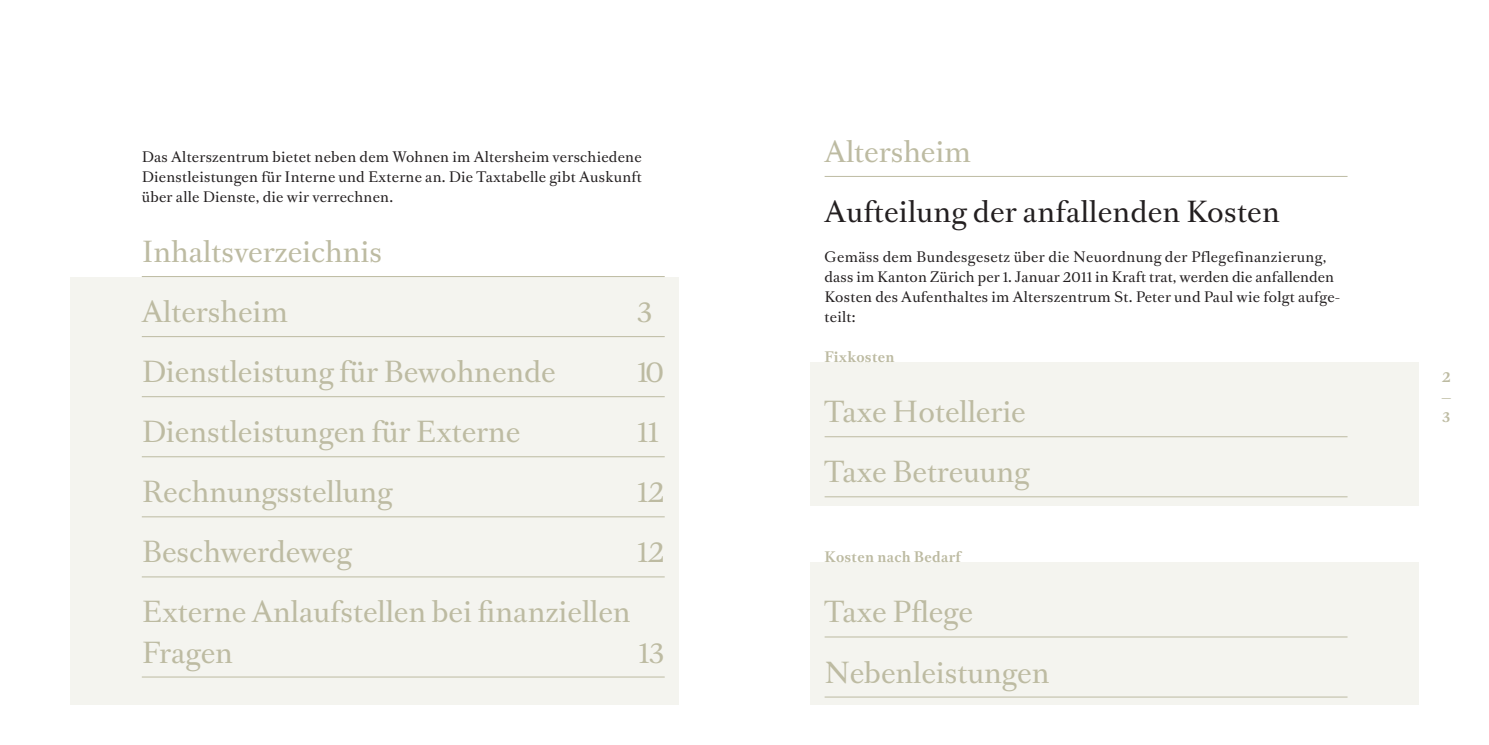
<style>
.page{position:relative;width:1489px;height:745px;background:#fff}
.page>*{position:absolute;margin:0;border:0;box-sizing:border-box;transform-origin:0 0}
.Buchstaben{font:27.5px/40px "Romain Text";color:#bdbba2}
.Untertitel_Gross{font:27.5px "Romain Text";letter-spacing:.01em;color:#231f20}
.Text{font:13.75px/20px "Romain Text";letter-spacing:.02em;color:#231f20}
.Text_Umschlag{font:13.75px/20px "Romain Text";letter-spacing:.02em;color:#231f20;text-align:justify}
.Text-2{font:700 13.75px/20px "Romain Text";letter-spacing:.02em;color:#bdbba2;text-align:justify}
</style>
<div class="page">
<div style="left:71px;top:277px;width:607px;height:427px;background:#f4f4ef"></div>
<hr style="left:142px;top:276px;width:522px;height:1px;background:#bdbba2">
<hr style="left:142px;top:336px;width:522px;height:1px;background:#bdbba2">
<hr style="left:142px;top:396px;width:522px;height:1px;background:#bdbba2">
<hr style="left:142px;top:456px;width:522px;height:1px;background:#bdbba2">
<hr style="left:142px;top:516px;width:522px;height:1px;background:#bdbba2">
<hr style="left:142px;top:576px;width:522px;height:1px;background:#bdbba2">
<hr style="left:142px;top:676px;width:522px;height:1px;background:#bdbba2">
<div style="left:810px;top:362px;width:608px;height:143px;background:#f4f4ef"></div>
<div style="left:810px;top:562px;width:608px;height:142px;background:#f4f4ef"></div>
<hr style="left:824px;top:176px;width:523px;height:1px;background:#bdbba2">
<hr style="left:824px;top:436px;width:523px;height:1px;background:#bdbba2">
<hr style="left:824px;top:496px;width:523px;height:1px;background:#bdbba2">
<hr style="left:824px;top:636px;width:523px;height:1px;background:#bdbba2">
<hr style="left:824px;top:696px;width:523px;height:1px;background:#bdbba2">
<p class="Text_Umschlag" style="left:142px;top:147px;width:501px">Das Alterszentrum bietet neben dem Wohnen im Altersheim verschiedene Dienstleistungen für Interne und Externe an. Die Taxtabelle gibt Auskunft über alle Dienste, die wir verrechnen.</p>
<p class="Buchstaben" style="left:824px;top:132px;width:148px">Altersheim</p>
<p class="Untertitel_Gross" style="left:824px;top:193px;width:456px">Aufteilung der anfallenden Kosten</p>
<p class="Text" style="left:824px;top:247px;width:517px">Gemäss dem Bundesgesetz über die Neuordnung der Pflegefinanzierung, dass im Kanton Zürich per 1. Januar 2011 in Kraft trat, werden die anfallenden Kosten des Aufenthaltes im Alterszentrum St. Peter und Paul wie folgt aufge&shy;teilt:</p>
<p class="Text-2" style="left:824px;top:347px;width:71px">Fixkosten</p>
<p class="Buchstaben" style="left:824px;top:392px;width:203px">Taxe Hotellerie</p>
<p class="Buchstaben" style="left:824px;top:452px;width:206px">Taxe Betreuung</p>
<p class="Buchstaben" style="left:142px;top:232px;width:242px">Inhaltsverzeichnis</p>
<p class="Buchstaben" style="left:142px;top:292px;width:148px">Altersheim</p>
<p class="Buchstaben" style="left:637px;top:292px;width:17px">3</p>
<p class="Buchstaben" style="left:142px;top:352px;width:415px">Dienstleistung für Bewohnende</p>
<p class="Buchstaben" style="left:637px;top:352px;width:29px">10</p>
<p class="Buchstaben" style="left:142px;top:412px;width:380px">Dienstleistungen für Externe</p>
<p class="Buchstaben" style="left:637px;top:412px;width:23px">11</p>
<p class="Buchstaben" style="left:142px;top:472px;width:252px">Rechnungsstellung</p>
<p class="Buchstaben" style="left:637px;top:472px;width:29px">12</p>
<p class="Buchstaben" style="left:142px;top:532px;width:211px">Beschwerdeweg</p>
<p class="Buchstaben" style="left:637px;top:532px;width:29px">12</p>
<p class="Buchstaben" style="left:142px;top:592px;width:490px">Externe Anlaufstellen bei finanziellen<br>Fragen</p>
<p class="Text-2" style="left:824px;top:547px;width:138px">Kosten nach Bedarf</p>
<p class="Buchstaben" style="left:824px;top:592px;width:150px">Taxe Pflege</p>
<p class="Buchstaben" style="left:824px;top:652px;width:226px">Nebenleistungen</p>
<p class="Buchstaben" style="left:638px;top:632px;width:28px">13</p>
<p class="Text-2" style="left:1440px;top:367px;width:12px">2 — 3</p>
</div>
